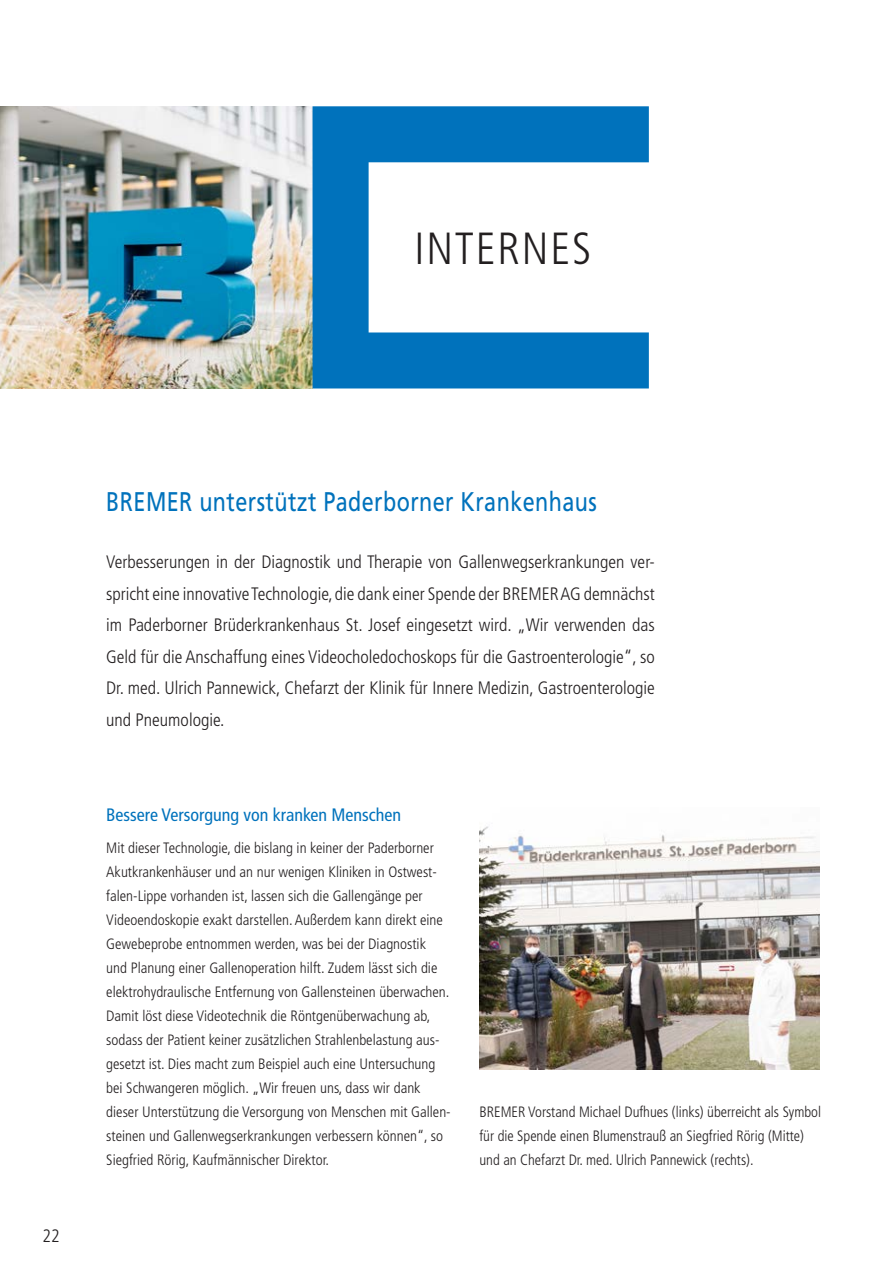
<style>
.page{position:relative;width:893px;height:1263px;background:#fff}
.page>*{position:absolute;margin:0;border:0;box-sizing:border-box;transform-origin:0 0}
.t1{font:300 condensed 45px "Frutiger LT Std";letter-spacing:.04em;color:#231f20}
.t2{font:27px "Frutiger LT Std";letter-spacing:.02em;color:#0072bc;scale:.8 1}
.t3{font:300 condensed 18px/31.5px "Frutiger LT Std";color:#231f20;text-align:justify}
.t4{font:condensed 18px "Frutiger LT Std";color:#0072bc}
.t5{font:300 condensed 15px/24px "Frutiger LT Std";color:#231f20}
</style>
<div class="page">
<img style="left:479px;top:826px;width:341px;height:243px">
<img style="left:0;top:106px;width:313px;height:282px">
<svg style="left:313px;top:106px;width:336px;height:282px"></svg>
<h1 class="t1" style="left:415px;top:223px;width:178px">INTERNES</h1>
<p class="t3" style="left:43px;top:1221px;width:19px">22</p>
<h2 class="t2" style="left:106px;top:486px;width:615px">BREMER unterstützt Paderborner Krankenhaus</h2>
<p class="t3" style="left:106px;top:546px;width:550px">Verbesserungen in der Diagnostik und Therapie von Gallenwegserkrankungen ver&shy;spricht eine innovative Technologie, die dank einer Spende der BREMER AG demnächst im Paderborner Brüderkrankenhaus St. Josef eingesetzt wird. „Wir verwenden das Geld für die Anschaffung eines Videocholedochoskops für die Gastroenterologie“, so Dr. med. Ulrich Pannewick, Chefarzt der Klinik für Innere Medizin, Gastroenterologie und Pneumologie.</p>
<p class="t4" style="left:106px;top:804px;width:296px">Bessere Versorgung von kranken Menschen</p>
<p class="t5" style="left:106px;top:836px;width:346px">Mit dieser Technologie, die bislang in keiner der Paderborner Akutkrankenhäuser und an nur wenigen Kliniken in Ostwest&shy;falen-Lippe vorhanden ist, lassen sich die Gallengänge per Videoendoskopie exakt darstellen. Außerdem kann direkt eine Gewebeprobe entnommen werden, was bei der Diagnostik<br>und Planung einer Gallenoperation hilft. Zudem lässt sich die elektrohydraulische Entfernung von Gallensteinen überwachen.<br>Damit löst diese Videotechnik die Röntgenüberwachung ab, sodass der Patient keiner zusätzlichen Strahlenbelastung aus&shy;gesetzt ist. Dies macht zum Beispiel auch eine Untersuchung bei Schwangeren möglich. „Wir freuen uns, dass wir dank dieser Unterstützung die Versorgung von Menschen mit Gallen&shy;steinen und Gallenwegserkrankungen verbessern können“, so Siegfried Rörig, Kaufmännischer Direktor.</p>
<p class="t5" style="left:479px;top:1100px;width:343px">BREMER Vorstand Michael Dufhues (links) überreicht als Symbol für die Spende einen Blumenstrauß an Siegfried Rörig (Mitte) und an Chefarzt Dr. med. Ulrich Pannewick (rechts).</p>
</div>
